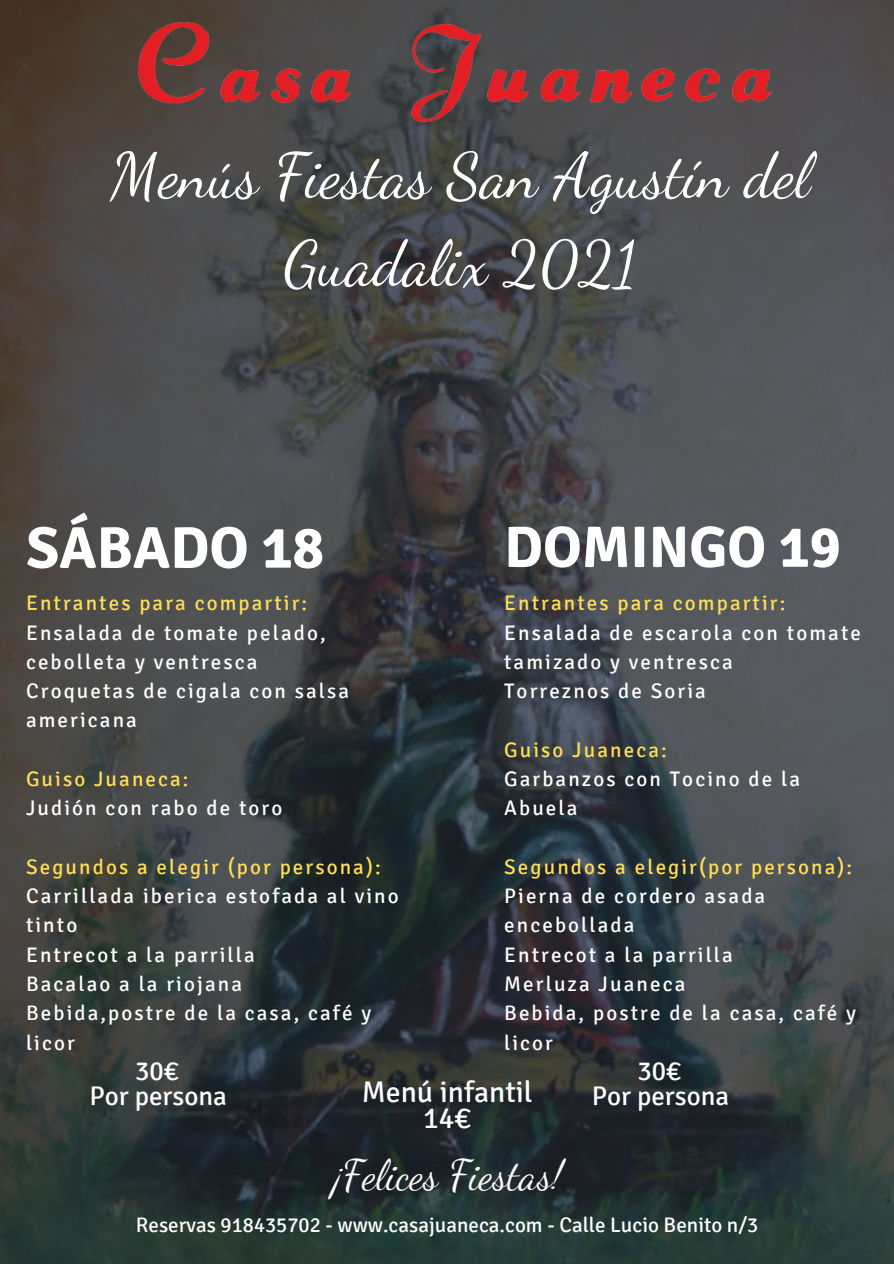
<style>
.page{position:relative;width:894px;height:1264px;background:#fff}
.page>*{position:absolute;margin:0;border:0;box-sizing:border-box;transform-origin:0 0}
.t1{font:63px/87.8px "Dancing Script";color:#fff;text-align:center}
.t2{font:700 58.65px "Signika";color:#fff}
.t3{font:700 58.2px "Signika";color:#fff}
.t4{font:41.7px "Dancing Script";color:#fff}
.t5{font:29.7px "Signika";color:#fff}
.t6{font:27px "Signika";color:#fff}
.t7{font:21px/29.2px "Signika";letter-spacing:.1em;color:#fff}
.t8{font:21px "Signika";letter-spacing:.1em;color:#ffde59}
.t9{font:21px "Signika";color:#fff}
</style>
<div class="page">
<img style="left:0;top:0;width:893px;height:1263px">
<img style="left:89px;top:0;width:713px;height:280px">
<p class="t1" style="left:110px;top:132px;width:701px">Menús Fiestas San Agustín del<br>Guadalix 2021</p>
<p class="t2" style="left:26px;top:512px;width:299px">SÁBADO 18</p>
<p class="t8" style="left:26px;top:590px;width:282px">Entrantes para compartir:</p>
<p class="t7" style="left:26px;top:618px;width:301px">Ensalada de tomate pelado, cebolleta y ventresca</p>
<p class="t7" style="left:26px;top:676px;width:324px">Croquetas de cigala con salsa americana</p>
<p class="t8" style="left:26px;top:766px;width:164px">Guiso Juaneca:</p>
<p class="t7" style="left:26px;top:793px;width:258px">Judión con rabo de toro</p>
<p class="t8" style="left:26px;top:854px;width:356px">Segundos a elegir (por persona):</p>
<p class="t7" style="left:26px;top:881px;width:374px">Carrillada iberica estofada al vino tinto</p>
<p class="t7" style="left:26px;top:940px;width:230px">Entrecot a la parrilla</p>
<p class="t7" style="left:26px;top:969px;width:217px">Bacalao a la riojana</p>
<p class="t7" style="left:26px;top:998px;width:346px">Bebida,postre de la casa, café y licor</p>
<p class="t3" style="left:504px;top:512px;width:338px">DOMINGO 19</p>
<p class="t8" style="left:504px;top:590px;width:282px">Entrantes para compartir:</p>
<p class="t7" style="left:504px;top:618px;width:358px">Ensalada de escarola con tomate tamizado y ventresca</p>
<p class="t7" style="left:504px;top:676px;width:203px">Torreznos de Soria</p>
<p class="t8" style="left:504px;top:737px;width:164px">Guiso Juaneca:</p>
<p class="t7" style="left:504px;top:764px;width:297px">Garbanzos con Tocino de la<br>Abuela</p>
<p class="t8" style="left:504px;top:854px;width:349px">Segundos a elegir(por persona):</p>
<p class="t7" style="left:504px;top:881px;width:262px">Pierna de cordero asada encebollada</p>
<p class="t7" style="left:504px;top:940px;width:230px">Entrecot a la parrilla</p>
<p class="t7" style="left:504px;top:969px;width:183px">Merluza Juaneca</p>
<p class="t7" style="left:504px;top:998px;width:353px">Bebida, postre de la casa, café y licor</p>
<p class="t6" style="left:135px;top:1054px;width:45px">30€</p>
<p class="t6" style="left:89px;top:1079px;width:139px">Por persona</p>
<p class="t5" style="left:362px;top:1073px;width:172px">Menú infantil</p>
<p class="t5" style="left:423px;top:1099px;width:50px">14€</p>
<p class="t4" style="left:331px;top:1150px;width:233px">¡Felices Fiestas!</p>
<p class="t6" style="left:637px;top:1054px;width:45px">30€</p>
<p class="t6" style="left:591px;top:1079px;width:139px">Por persona</p>
<p class="t9" style="left:136px;top:1212px;width:623px">Reservas 918435702 - www.casajuaneca.com - Calle Lucio Benito n/3</p>
</div>
